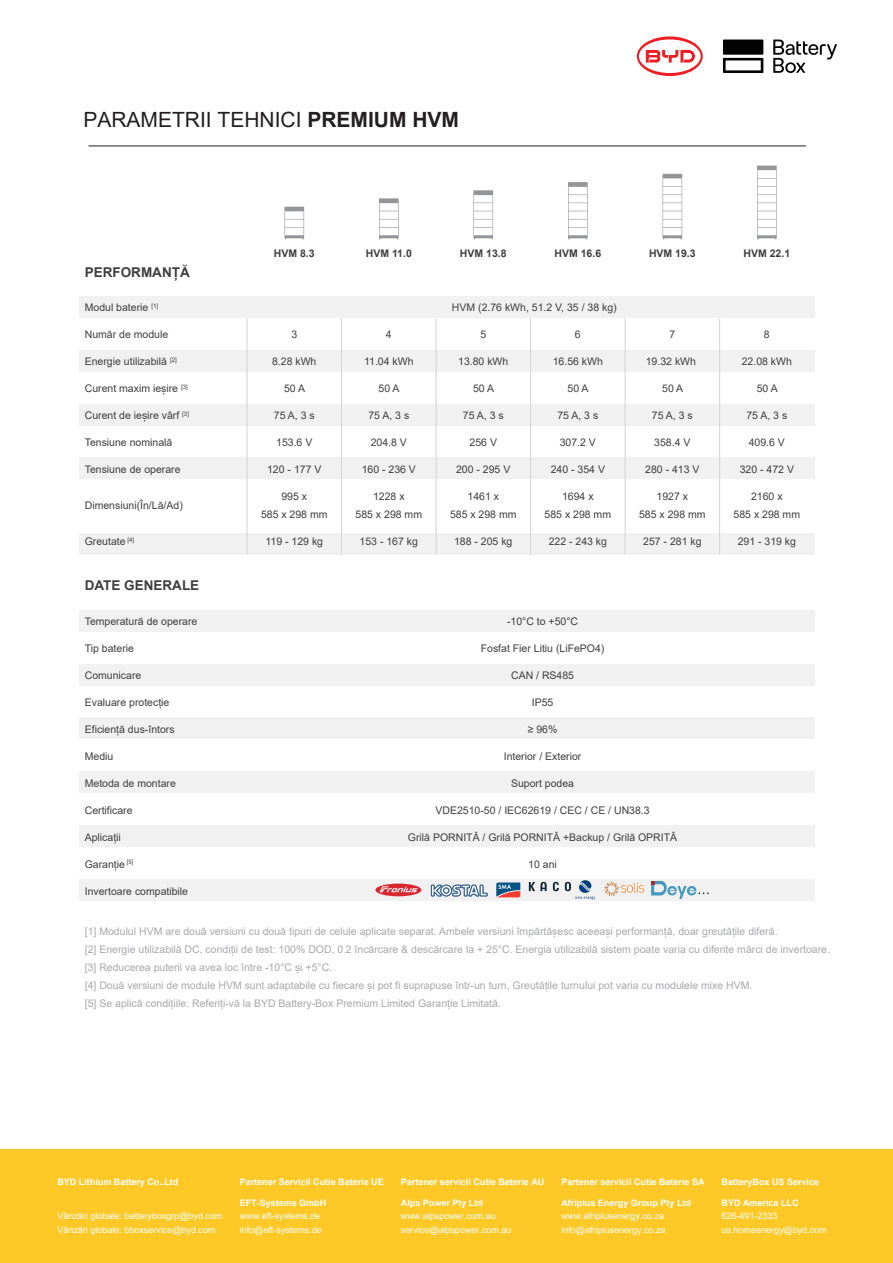
<style>
.page{position:relative;width:893px;height:1263px;background:#fff}
.page>*{position:absolute;margin:0;border:0;box-sizing:border-box;transform-origin:0 0}
.t1{font:21px "Arial";color:#231f20}
.t2{font:700 13.5px "Arial";color:#3e3e3f}
.t3{font:10.5px/18px "Arial";color:#3e3e3f;text-align:center}
.t4{font:10.5px/18px "Arial";color:#a8a9ad}
.t5{font:700 10.5px "Arial";color:#3e3e3f}
.t6{font:9px/13.5px "Arial";color:#fff}
.t7{font:700 9px "Arial";color:#fff}
.s1{font-weight:700}
.s2{font-family:"Adobe Song Std";font-weight:300}
</style>
<div class="page">
<div style="left:0;top:1149px;width:893px;height:114px;background:#fec927"></div>
<div style="left:79px;top:664px;width:735px;height:21px;background:#f1f1f1"></div>
<div style="left:79px;top:717px;width:735px;height:22px;background:#f1f1f1"></div>
<div style="left:79px;top:610px;width:735px;height:22px;background:#f1f1f1"></div>
<div style="left:79px;top:771px;width:735px;height:22px;background:#f1f1f1"></div>
<div style="left:79px;top:825px;width:735px;height:22px;background:#f1f1f1"></div>
<div style="left:79px;top:879px;width:735px;height:21px;background:#f1f1f1"></div>
<div style="left:79px;top:297px;width:735px;height:21px;background:#f1f1f1"></div>
<div style="left:79px;top:350px;width:735px;height:22px;background:#f1f1f1"></div>
<div style="left:79px;top:404px;width:735px;height:22px;background:#f1f1f1"></div>
<div style="left:79px;top:458px;width:735px;height:21px;background:#f1f1f1"></div>
<div style="left:79px;top:533px;width:735px;height:21px;background:#f1f1f1"></div>
<svg style="left:637px;top:36px;width:66px;height:40px"></svg>
<svg style="left:773px;top:40px;width:64px;height:33px"></svg>
<div style="left:723px;top:40px;width:40px;height:15px;background:#030303"></div>
<svg style="left:723px;top:58px;width:40px;height:15px"></svg>
<svg style="left:284px;top:207px;width:20px;height:32px"></svg>
<svg style="left:379px;top:198px;width:20px;height:41px"></svg>
<svg style="left:473px;top:190px;width:20px;height:49px"></svg>
<svg style="left:568px;top:182px;width:20px;height:57px"></svg>
<svg style="left:662px;top:174px;width:20px;height:65px"></svg>
<svg style="left:757px;top:166px;width:20px;height:73px"></svg>
<hr style="left:341px;top:318px;width:1px;height:236px;background:#d2d4d5">
<hr style="left:436px;top:318px;width:1px;height:236px;background:#d2d4d5">
<hr style="left:247px;top:318px;width:1px;height:236px;background:#d2d4d5">
<hr style="left:530px;top:318px;width:1px;height:236px;background:#d2d4d5">
<hr style="left:625px;top:318px;width:1px;height:236px;background:#d2d4d5">
<hr style="left:719px;top:318px;width:1px;height:236px;background:#d2d4d5">
<hr style="left:88px;top:146px;width:718px;height:1px;background:#231f20">
<svg style="left:496px;top:882px;width:24px;height:15px"></svg>
<svg style="left:604px;top:882px;width:40px;height:14px"></svg>
<svg style="left:375px;top:883px;width:46px;height:13px"></svg>
<svg style="left:380px;top:886px;width:38px;height:6px"></svg>
<svg style="left:431px;top:885px;width:57px;height:11px"></svg>
<svg style="left:529px;top:880px;width:67px;height:20px"></svg>
<svg style="left:651px;top:881px;width:58px;height:18px"></svg>
<h1 class="t1" style="left:83px;top:105px;width:377px">PARAMETRII TEHNICI <span class="s1">PREMIUM HVM</span></h1>
<p class="t2" style="left:85px;top:263px;width:106px">PERFORMANȚĂ</p>
<p class="t3" style="left:85px;top:298px;width:75px">Modul baterie <sup>[1]</sup></p>
<p class="t3" style="left:85px;top:325px;width:85px">Număr de module</p>
<p class="t3" style="left:85px;top:352px;width:94px">Energie utilizabilă <sup>[2]</sup></p>
<p class="t3" style="left:85px;top:379px;width:105px">Curent maxim ieșire <sup>[3]</sup></p>
<p class="t3" style="left:85px;top:406px;width:106px">Curent de ieșire vârf <sup>[3]</sup></p>
<p class="t3" style="left:85px;top:433px;width:89px">Tensiune nominală</p>
<p class="t3" style="left:85px;top:460px;width:97px">Tensiune de operare</p>
<p class="t3" style="left:85px;top:496px;width:100px">Dimensiuni(În/Lă/Ad)</p>
<p class="t3" style="left:85px;top:532px;width:51px">Greutate <sup>[4]</sup></p>
<p class="t2" style="left:85px;top:576px;width:116px">DATE GENERALE</p>
<p class="t3" style="left:85px;top:612px;width:114px">Temperatură de operare</p>
<p class="t3" style="left:85px;top:639px;width:51px">Tip baterie</p>
<p class="t3" style="left:85px;top:666px;width:58px">Comunicare</p>
<p class="t3" style="left:85px;top:693px;width:86px">Evaluare protecție</p>
<p class="t3" style="left:85px;top:720px;width:91px">Eficiență dus-întors</p>
<p class="t3" style="left:85px;top:747px;width:30px">Mediu</p>
<p class="t3" style="left:85px;top:774px;width:93px">Metoda de montare</p>
<p class="t3" style="left:85px;top:801px;width:49px">Certificare</p>
<p class="t3" style="left:85px;top:828px;width:38px">Aplicații</p>
<p class="t3" style="left:85px;top:855px;width:50px">Garanție <sup>[5]</sup></p>
<p class="t3" style="left:85px;top:882px;width:105px">Invertoare compatibile</p>
<p class="t5" style="left:274px;top:246px;width:42px">HVM 8.3</p>
<p class="t3" style="left:291px;top:326px;width:7px">3</p>
<p class="t3" style="left:272px;top:353px;width:46px">8.28 kWh</p>
<p class="t3" style="left:284px;top:380px;width:23px">50 A</p>
<p class="t3" style="left:274px;top:407px;width:42px">75 A, 3 s</p>
<p class="t3" style="left:276px;top:433px;width:38px">153.6 V</p>
<p class="t3" style="left:267px;top:460px;width:56px">120 - 177 V</p>
<p class="t3" style="left:261px;top:487px;width:68px">995 x<br>585 x 298 mm</p>
<p class="t3" style="left:265px;top:532px;width:59px">119 - 129 kg</p>
<p class="t5" style="left:366px;top:246px;width:48px">HVM 11.0</p>
<p class="t3" style="left:386px;top:325px;width:7px">4</p>
<p class="t3" style="left:364px;top:352px;width:51px">11.04 kWh</p>
<p class="t3" style="left:379px;top:379px;width:23px">50 A</p>
<p class="t3" style="left:368px;top:406px;width:42px">75 A, 3 s</p>
<p class="t3" style="left:371px;top:433px;width:38px">204.8 V</p>
<p class="t3" style="left:362px;top:460px;width:56px">160 - 236 V</p>
<p class="t3" style="left:356px;top:487px;width:68px">1228 x<br>585 x 298 mm</p>
<p class="t3" style="left:360px;top:532px;width:60px">153 - 167 kg</p>
<p class="t5" style="left:460px;top:246px;width:48px">HVM 13.8</p>
<p class="t5" style="left:554px;top:246px;width:48px">HVM 16.6</p>
<p class="t5" style="left:649px;top:246px;width:48px">HVM 19.3</p>
<p class="t3" style="left:452px;top:298px;width:166px">HVM (2.76 kWh, 51.2 V, 35 / 38 kg)</p>
<p class="t3" style="left:480px;top:325px;width:7px">5</p>
<p class="t3" style="left:458px;top:352px;width:52px">13.80 kWh</p>
<p class="t3" style="left:473px;top:379px;width:23px">50 A</p>
<p class="t3" style="left:463px;top:406px;width:42px">75 A, 3 s</p>
<p class="t3" style="left:470px;top:433px;width:29px">256 V</p>
<p class="t3" style="left:456px;top:460px;width:56px">200 - 295 V</p>
<p class="t3" style="left:450px;top:487px;width:68px">1461 x<br>585 x 298 mm</p>
<p class="t3" style="left:454px;top:532px;width:60px">188 - 205 kg</p>
<p class="t3" style="left:575px;top:325px;width:7px">6</p>
<p class="t3" style="left:553px;top:352px;width:52px">16.56 kWh</p>
<p class="t3" style="left:568px;top:379px;width:23px">50 A</p>
<p class="t3" style="left:557px;top:406px;width:42px">75 A, 3 s</p>
<p class="t3" style="left:560px;top:433px;width:38px">307.2 V</p>
<p class="t3" style="left:551px;top:460px;width:56px">240 - 354 V</p>
<p class="t3" style="left:545px;top:487px;width:68px">1694 x<br>585 x 298 mm</p>
<p class="t3" style="left:549px;top:532px;width:60px">222 - 243 kg</p>
<p class="t3" style="left:669px;top:325px;width:7px">7</p>
<p class="t3" style="left:646px;top:352px;width:52px">19.32 kWh</p>
<p class="t3" style="left:662px;top:379px;width:23px">50 A</p>
<p class="t3" style="left:652px;top:406px;width:42px">75 A, 3 s</p>
<p class="t3" style="left:654px;top:433px;width:38px">358.4 V</p>
<p class="t3" style="left:645px;top:460px;width:56px">280 - 413 V</p>
<p class="t3" style="left:639px;top:487px;width:68px">1927 x<br>585 x 298 mm</p>
<p class="t3" style="left:643px;top:532px;width:60px">257 - 281 kg</p>
<p class="t3" style="left:507px;top:612px;width:73px">-10°C to +50°C</p>
<p class="t3" style="left:481px;top:639px;width:125px">Fosfat Fier Litiu (LiFePO4)</p>
<p class="t3" style="left:511px;top:666px;width:65px">CAN / RS485</p>
<p class="t3" style="left:532px;top:693px;width:23px">IP55</p>
<p class="t3" style="left:528px;top:720px;width:31px">≥ 96%</p>
<p class="t3" style="left:504px;top:747px;width:79px">Interior / Exterior</p>
<p class="t3" style="left:511px;top:774px;width:65px">Suport podea</p>
<p class="t3" style="left:435px;top:801px;width:216px">VDE2510-50 / IEC62619 / CEC / CE / UN38.3</p>
<p class="t3" style="left:408px;top:828px;width:271px">Grilă PORNITĂ / Grilă PORNITĂ +Backup / Grilă OPRITĂ</p>
<p class="t3" style="left:528px;top:855px;width:30px">10 ani</p>
<p class="t5" style="left:743px;top:246px;width:48px">HVM 22.1</p>
<p class="t3" style="left:764px;top:325px;width:7px">8</p>
<p class="t3" style="left:742px;top:352px;width:52px">22.08 kWh</p>
<p class="t3" style="left:757px;top:379px;width:23px">50 A</p>
<p class="t3" style="left:746px;top:406px;width:42px">75 A, 3 s</p>
<p class="t3" style="left:749px;top:433px;width:38px">409.6 V</p>
<p class="t3" style="left:740px;top:460px;width:56px">320 - 472 V</p>
<p class="t3" style="left:734px;top:487px;width:68px">2160 x<br>585 x 298 mm</p>
<p class="t3" style="left:738px;top:532px;width:60px">291 - 319 kg</p>
<p class="t4" style="left:85px;top:922px;width:747px">[1] Modulul HVM are două versiuni cu două tipuri de celule aplicate separat. Ambele versiuni împărtășesc aceeași performanță, doar greutățile diferă.<br>[2] Energie utilizabilă DC, condiții de test: 100% DOD, 0<span class="s2">.</span>2 încărcare &amp; descărcare la + 25°C. Energia utilizabilă sistem poate varia cu diferite mărci de invertoare. [3] Reducerea puterii va avea loc între -10°C și +5°C.<br>[4] Două versiuni de module HVM sunt adaptabile cu fiecare și pot fi suprapuse într-un turn, Greutățile turnului pot varia cu modulele mixe HVM.<br>[5] Se aplică condițiile. Referiți-vă la BYD Battery-Box Premium Limited Garanție Limitată.</p>
<p class="t7" style="left:57px;top:1175px;width:123px">BYD Lithium Battery Co.,Ltd</p>
<p class="t6" style="left:57px;top:1209px;width:167px">Vânzări globale: batteryboxgrp@byd.com<br>Vânzări globale: bboxservice@byd.com</p>
<p class="t7" style="left:240px;top:1175px;width:146px">Partener Servicii Cutie Baterie UE</p>
<p class="t6" style="left:240px;top:1209px;width:84px">www.eft-systems.de info@eft-systems.de</p>
<p class="t7" style="left:240px;top:1196px;width:88px">EFT-Systems GmbH</p>
<p class="t7" style="left:401px;top:1175px;width:145px">Partener servicii Cutie Baterie AU</p>
<p class="t7" style="left:401px;top:1196px;width:84px">Alps Power Pty Ltd</p>
<p class="t6" style="left:401px;top:1209px;width:112px">www.alpspower.com.au service@alpspower.com.au</p>
<p class="t7" style="left:561px;top:1175px;width:145px">Partener servicii Cutie Baterie SA</p>
<p class="t7" style="left:561px;top:1196px;width:131px">Afriplus Energy Group Pty Ltd</p>
<p class="t6" style="left:561px;top:1209px;width:106px">www.afriplusenergy.co.za info@afriplusenergy.co.za</p>
<p class="t7" style="left:722px;top:1175px;width:99px">BatteryBox US Service</p>
<p class="t7" style="left:722px;top:1196px;width:79px">BYD America LLC</p>
<p class="t6" style="left:722px;top:1209px;width:107px">626-491-2333 us.homeenergy@byd.com</p>
</div>
